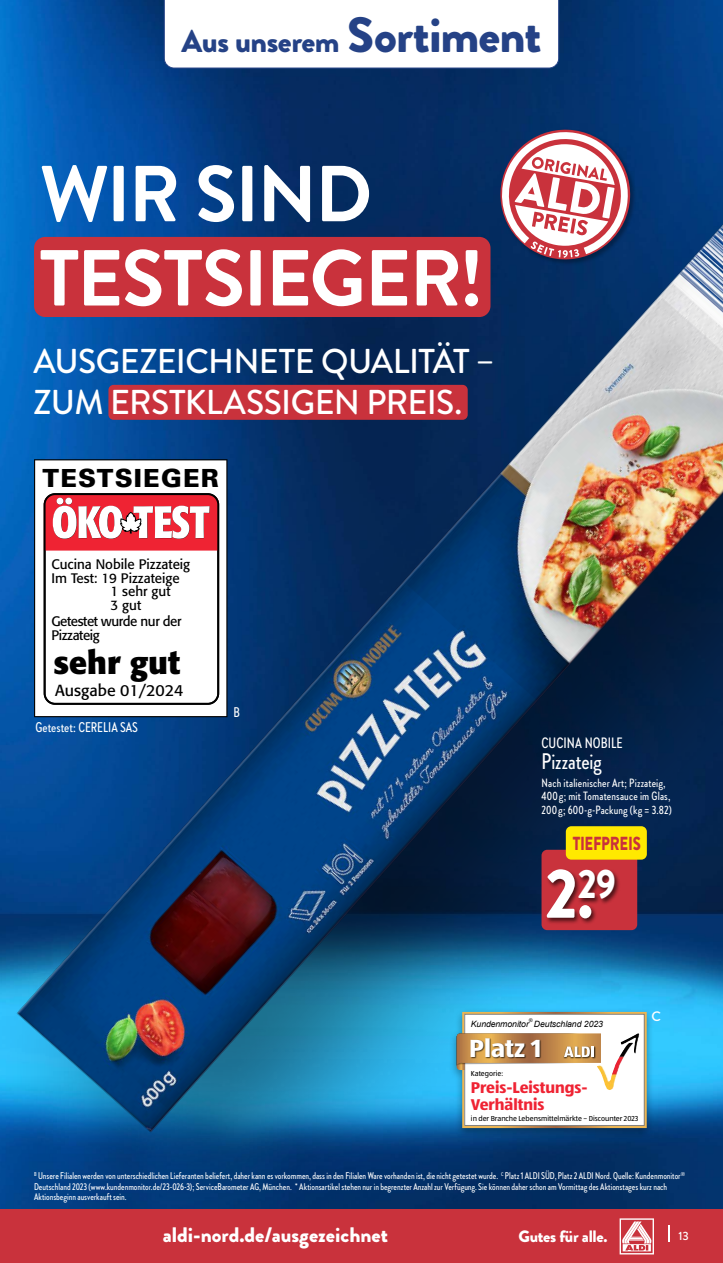
<style>
.page{position:relative;width:723px;height:1263px;background:#fff}
.page>*{position:absolute;margin:0;border:0;box-sizing:border-box;transform-origin:0 0}
.t1{font:700 79.2px/84.3px "Brandon Grotesque";letter-spacing:-.025em;color:#fff}
.t2{font:900 70.2px "Brandon Grotesque";color:#fff;scale:.9 1}
.t3{font:500 34.5px/41.4px "Brandon Grotesque";letter-spacing:-.02em;color:#fff}
.t4{font:700 31.8px "Formata Pro";color:#000}
.t5{font:900 31.5px "Brandon Grotesque";letter-spacing:-.015em;color:#254286}
.t6{font:700 25.65px "ALDISUEDOT";color:#fff}
.t7{font:900 25.05px "Univers LT Std";letter-spacing:.045em;color:#000}
.t8{font:500 22.5px "Brandon Grotesque Cond";letter-spacing:-.005em;color:#fff}
.t9{font:900 21px "Brandon Grotesque";color:#fff}
.t10{font:900 18.9px "Brandon Grotesque";letter-spacing:-.02em;color:#c9323c;scale:.79 1}
.t11{font:900 16.5px "Brandon Grotesque";letter-spacing:-.015em;color:#fff}
.t12{font:700 16.2px/17px "ALDISUEDOT";color:#ef2333}
.t13{font:15.9px "Formata Pro";color:#000}
.t14{font:500 15px "Brandon Grotesque Cond";letter-spacing:.005em;color:#fff}
.t15{font:500 14.1px "Brandon Grotesque Cond";color:#fff}
.t16{font:13.65px "Formata Pro";color:#000}
.t17{font:13.65px/13.6px "Formata Pro";letter-spacing:-.03em;color:#000}
.t18{font:500 13.65px "Brandon Grotesque";color:#fff}
.t19{font:500 12px/13.5px "Brandon Grotesque Cond";letter-spacing:.01em;color:#fff}
.t20{font:500 12px "Brandon Grotesque";color:#fff}
.t21{font:500 9.75px/10.5px "Brandon Grotesque Cond";color:#fff}
.t22{font:italic 8.7px "Arial";letter-spacing:-.01em;color:#000}
.t23{font:7.5px "ALDISUEDOT";color:#000}
.t24{font:italic 5.1px "Arial";color:#000}
.s1{font-size:49.5px}
</style>
<div class="page">
<img style="left:0;top:0;width:723px;height:128px">
<div style="left:0;top:128px;width:723px;height:1135px;background:#000;opacity:.5"></div>
<img style="left:0;top:179px;width:723px;height:1009px">
<div style="left:541px;top:850px;width:96px;height:80px;background:#c9323c;border-radius:6px"></div>
<div style="left:546px;top:868px;width:75px;height:57px;background:#000;opacity:.64"></div>
<div style="left:566px;top:826px;width:81px;height:34px;background:#ffe900;border-radius:6px"></div>
<div style="left:449px;top:1008px;width:205px;height:131px;background:#000;opacity:.35"></div>
<div style="left:465px;top:1014px;width:179px;height:111px;background:#fff"></div>
<div style="left:464px;top:1014px;width:180px;height:112px;border:1px solid #84817e"></div>
<img style="left:623px;top:1033px;width:15px;height:8px">
<svg style="left:457px;top:1033px;width:144px;height:37px"></svg>
<div style="left:34px;top:237px;width:456px;height:80px;background:#c9323c;border-radius:11px"></div>
<div style="left:108px;top:385px;width:360px;height:35px;background:#c9323c;border-radius:5px"></div>
<div style="left:0;top:1210px;width:723px;height:53px;background:#c9323c"></div>
<svg style="left:619px;top:1218px;width:35px;height:36px"></svg>
<svg style="left:668px;top:1226px;width:2px;height:16px"></svg>
<svg style="left:164px;top:0;width:395px;height:68px"></svg>
<div style="left:500px;top:129px;width:136px;height:137px;background:#000;opacity:.3"></div>
<svg style="left:499px;top:128px;width:133px;height:133px"></svg>
<div style="left:534px;top:159px;width:7px;height:7px;background:#fff;border-radius:50%"></div>
<svg style="left:34px;top:459px;width:193px;height:258px"></svg>
<div style="left:45px;top:494px;width:173px;height:210px;background:#fff;border-radius:10px"></div>
<div style="left:44px;top:493px;width:175px;height:212px;border:2px solid #000;border-radius:10px"></div>
<svg style="left:43px;top:493px;width:177px;height:58px"></svg>
<div style="left:65px;top:498px;width:7px;height:6px;background:#fff;border-radius:50%"></div>
<h3 class="t5" style="left:181px;top:19px;width:361px">Aus unserem <span class="s1">Sortiment</span></h3>
<h1 class="t1" style="left:40px;top:153px;width:446px">WIR SIND<br>TESTSIEGER!</h1>
<h3 class="t3" style="left:34px;top:341px;width:462px">AUSGEZEICHNETE QUALITÄT –<br>ZUM ERSTKLASSIGEN PREIS.</h3>
<h3 class="t7" style="left:43px;top:463px;width:178px">TESTSIEGER</h3>
<h3 class="t16" style="left:51px;top:555px;width:140px">Cucina Nobile Pizzateig</h3>
<h3 class="t16" style="left:51px;top:569px;width:130px">Im Test: 19 Pizzateige</h3>
<h3 class="t16" style="left:111px;top:583px;width:61px">1 sehr gut</h3>
<h3 class="t16" style="left:111px;top:596px;width:32px">3 gut</h3>
<h3 class="t17" style="left:51px;top:614px;width:132px">Getestet wurde nur der<br>Pizzateig</h3>
<h3 class="t4" style="left:53px;top:642px;width:128px">sehr gut</h3>
<h3 class="t13" style="left:55px;top:681px;width:129px">Ausgabe 01/2024</h3>
<h3 class="t15" style="left:36px;top:718px;width:104px">Getestet: CERELIA SAS</h3>
<h3 class="t15" style="left:233px;top:703px;width:8px">B</h3>
<h3 class="t14" style="left:541px;top:733px;width:83px">CUCINA NOBILE</h3>
<h3 class="t8" style="left:541px;top:746px;width:62px">Pizzateig</h3>
<p class="t19" style="left:541px;top:776px;width:132px">Nach italienischer Art; Pizzateig,<br>400 g; mit Tomatensauce im Glas,<br>200 g; 600-g-Packung (kg = 3.82)</p>
<h3 class="t10" style="left:573px;top:830px;width:88px">TIEFPREIS</h3>
<h2 class="t2" style="left:545px;top:844px;width:80px">2.<sup>29</sup></h2>
<p class="t24" style="left:529px;top:1016px;width:5px">®</p>
<p class="t22" style="left:534px;top:1019px;width:71px">Deutschland 2023</p>
<h3 class="t6" style="left:469px;top:1031px;width:73px">Platz 1</h3>
<p class="t23" style="left:471px;top:1069px;width:34px">Kategorie:</p>
<h3 class="t12" style="left:471px;top:1079px;width:118px">Preis-Leistungs-<br>Verhältnis</h3>
<p class="t23" style="left:471px;top:1114px;width:169px">in der Branche Lebensmittelmärkte – Discounter 2023</p>
<p class="t22" style="left:471px;top:1019px;width:60px">Kundenmonitor</p>
<h3 class="t18" style="left:651px;top:1007px;width:11px">C</h3>
<p class="t21" style="left:34px;top:1170px;width:653px"><sup>B</sup> Unsere Filialen werden von unterschiedlichen Lieferanten beliefert, daher kann es vorkommen, dass in den Filialen Ware vorhanden ist, die nicht getestet wurde. <sup>C</sup> Platz 1 ALDI SÜD, Platz 2 ALDI Nord. Quelle: Kundenmonitor<sup>®<br></sup>Deutschland 2023 (www.kundenmonitor.de/23-026-3); ServiceBarometer AG, München. * Aktionsartikel stehen nur in begrenzter Anzahl zur Verfügung. Sie können daher schon am Vormittag des Aktionstages kurz nach<br>Aktionsbeginn ausverkauft sein.</p>
<h3 class="t9" style="left:163px;top:1220px;width:227px">aldi-nord.de/ausgezeichnet</h3>
<h3 class="t11" style="left:518px;top:1225px;width:91px">Gutes für alle.</h3>
<p class="t20" style="left:678px;top:1227px;width:12px">13</p>
</div>
